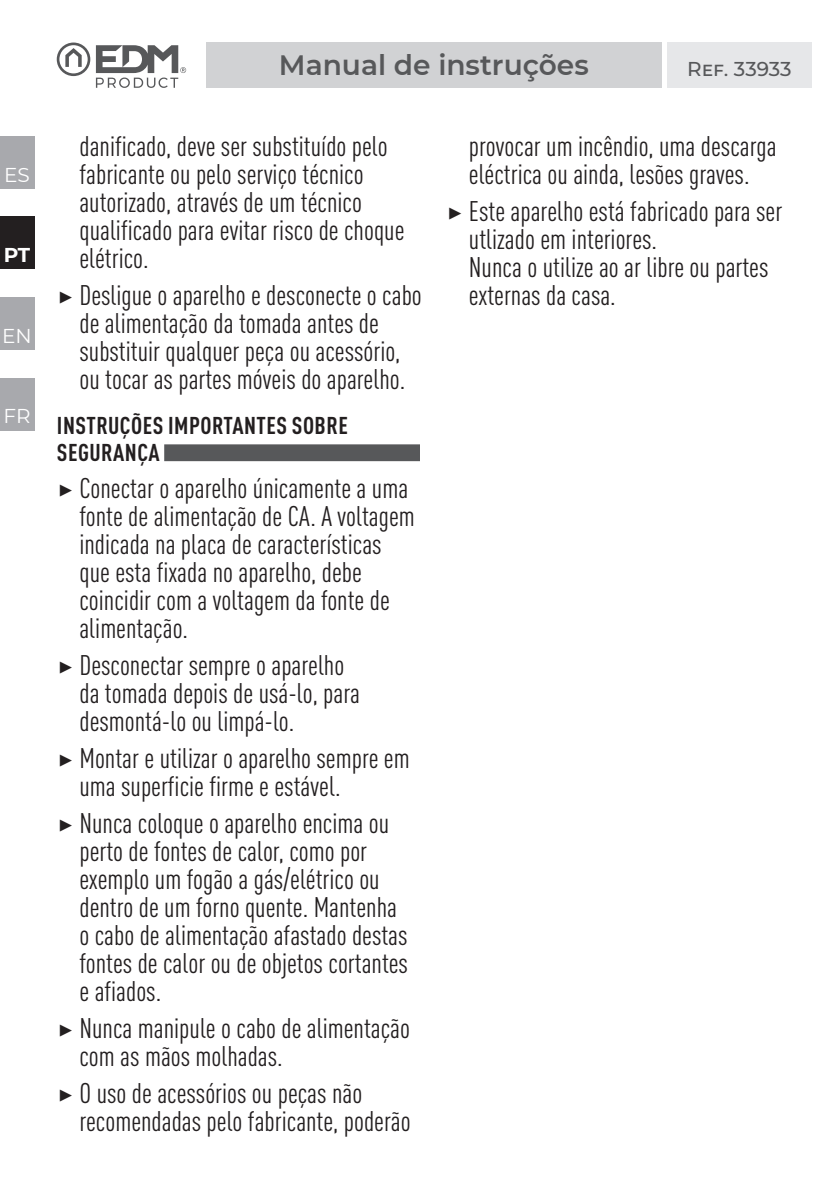
<style>
.page{position:relative;width:840px;height:1191px;background:#fff}
.page>*{position:absolute;margin:0;border:0;box-sizing:border-box;transform-origin:0 0}
.t1{font:condensed 28px/28px "DIN Pro";color:#231f20}
.t2{font:600 28px "Montserrat";color:#57585a}
.t3{font:700 condensed 24px/27px "DIN Pro";letter-spacing:.02em;color:#231f20}
.t4{font:500 20px "Montserrat";letter-spacing:-.005em;color:#57585a}
.t5{font:20px "Montserrat";color:#fff}
.t6{font:700 20px "Montserrat";color:#fff}
.s1{font-family:"Montserrat";font-stretch:normal}
</style>
<div class="page">
<div style="left:206px;top:43px;width:455px;height:45px;background:#d1d2d4"></div>
<div style="left:667px;top:43px;width:144px;height:45px;background:#e6e7e9"></div>
<div style="left:0;top:137px;width:34px;height:52px;background:#a8a9ad"></div>
<div style="left:0;top:216px;width:34px;height:53px;background:#231f20"></div>
<div style="left:0;top:297px;width:34px;height:53px;background:#a8a9ad"></div>
<div style="left:0;top:378px;width:34px;height:52px;background:#a8a9ad"></div>
<svg style="left:57px;top:43px;width:129px;height:45px"></svg>
<div style="left:164px;top:444px;width:256px;height:17px;background:#57585a"></div>
<p class="t5" style="left:4px;top:161px;width:27px">ES</p>
<p class="t6" style="left:4px;top:240px;width:28px">PT</p>
<p class="t5" style="left:2px;top:322px;width:31px">EN</p>
<p class="t5" style="left:3px;top:402px;width:29px">FR</p>
<p class="t2" style="left:279px;top:45px;width:311px">Manual de instruções</p>
<p class="t4" style="left:687px;top:55px;width:106px">Ref. 33933</p>
<p class="t1" style="left:79px;top:130px;width:326px">danificado, deve ser substituído pelo fabricante ou pelo serviço técnico autorizado, através de um técnico qualificado para evitar risco de choque elétrico.</p>
<p class="t1" style="left:79px;top:279px;width:343px;text-indent:-23px"><span class="s1">▶</span> Desligue o aparelho e desconecte o cabo de alimentação da tomada antes de substituir qualquer peça ou acessório, ou tocar as partes móveis do aparelho.</p>
<p class="t3" style="left:57px;top:410px;width:292px">INSTRUÇÕES IMPORTANTES SOBRE<br>SEGURANÇA</p>
<p class="t1" style="left:79px;top:472px;width:337px;text-indent:-23px"><span class="s1">▶</span> Conectar o aparelho únicamente a uma fonte de alimentação de CA. A voltagem indicada na placa de características que esta fixada no aparelho, debe coincidir com a voltagem da fonte de alimentação.</p>
<p class="t1" style="left:79px;top:649px;width:282px;text-indent:-23px"><span class="s1">▶</span> Desconectar sempre o aparelho da tomada depois de usá-lo, para desmontá-lo ou limpá-lo.</p>
<p class="t1" style="left:79px;top:742px;width:331px;text-indent:-23px"><span class="s1">▶</span> Montar e utilizar o aparelho sempre em uma superficie firme e estável.</p>
<p class="t1" style="left:79px;top:807px;width:330px;text-indent:-23px"><span class="s1">▶</span> Nunca coloque o aparelho encima ou perto de fontes de calor, como por exemplo um fogão a gás/elétrico ou dentro de um forno quente. Mantenha o cabo de alimentação afastado destas fontes de calor ou de objetos cortantes e afiados.</p>
<p class="t1" style="left:79px;top:1012px;width:332px;text-indent:-23px"><span class="s1">▶</span> Nunca manipule o cabo de alimentação com as mãos molhadas.</p>
<p class="t1" style="left:79px;top:1077px;width:332px;text-indent:-23px"><span class="s1">▶</span> O uso de acessórios ou peças não recomendadas pelo fabricante, poderão</p>
<p class="t1" style="left:468px;top:130px;width:309px">provocar um incêndio, uma descarga eléctrica ou ainda, lesões graves.</p>
<p class="t1" style="left:468px;top:195px;width:314px;text-indent:-23px"><span class="s1">▶</span> Este aparelho está fabricado para ser utlizado em interiores.<br>Nunca o utilize ao ar libre ou partes externas da casa.</p>
</div>
